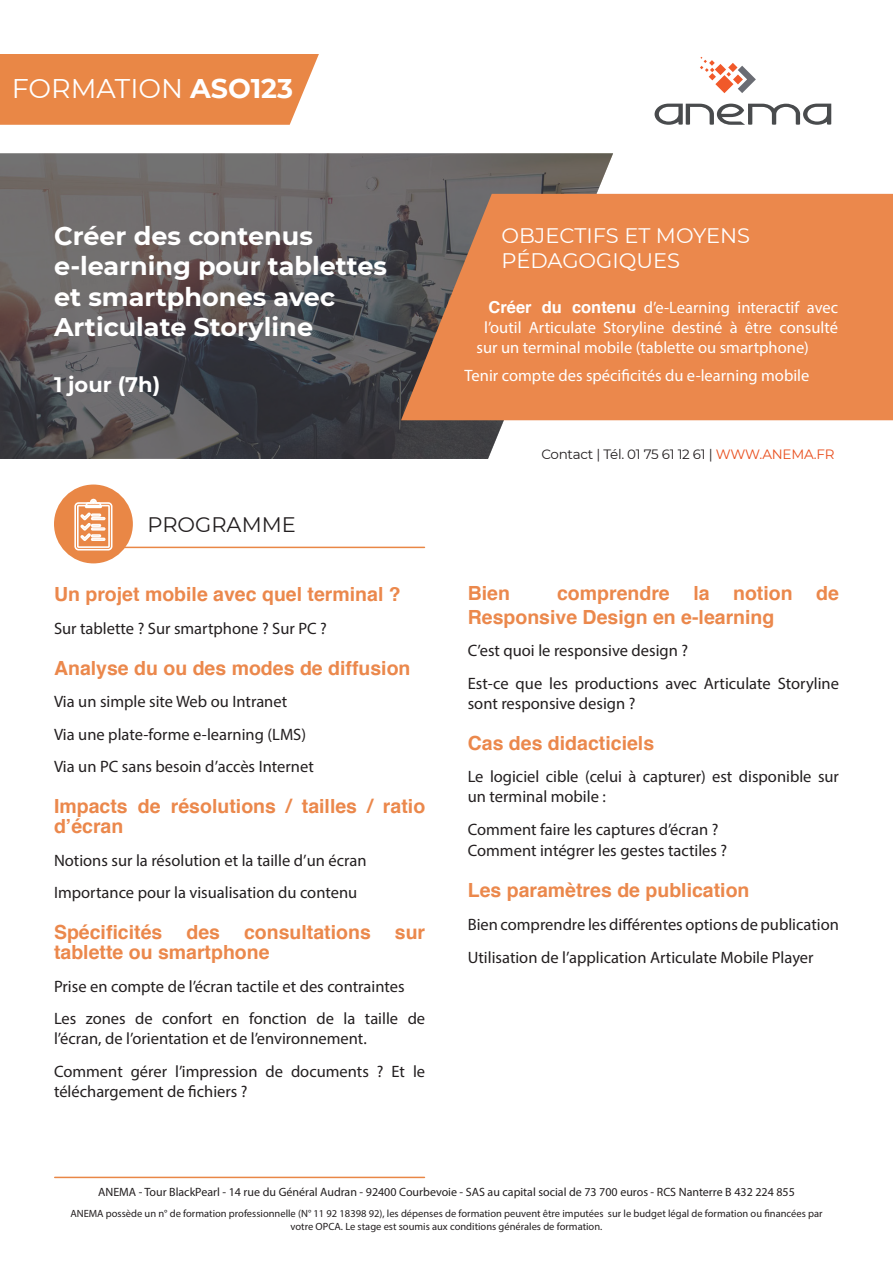
<style>
.page{position:relative;width:893px;height:1263px;background:#fff}
.page>*{position:absolute;margin:0;border:0;box-sizing:border-box;transform-origin:0 0}
.t1{font:27px "Montserrat";color:#fff}
.t2{font:700 25.5px/30.6px "Montserrat";color:#fff}
.t3{font:21px/25.2px "Montserrat";color:#fff}
.t4{font:700 21px "Montserrat";color:#fff}
.t5{font:21px "Montserrat";color:#231f20}
.Style_de_paragraphe{font:700 19.5px/19.8px "Helvetica";color:#eb884c}
.t6{font:16.5px/19.8px "Myriad Pro";color:#231f20}
.t7{font:16.5px "Myriad Pro";color:#fff}
.t8{font:13.5px "Montserrat";letter-spacing:-.02em;color:#231f20}
.t9{font:12px "Myriad Pro";color:#231f20}
.t10{font:10.5px/12.6px "Myriad Pro";color:#231f20;text-align:center}
.s1{font-weight:700}
.s2{font-family:"Helvetica";font-weight:700}
.s3{color:#e94e1d}
</style>
<div class="page">
<svg style="left:0;top:153px;width:613px;height:306px;background:#605d5f"></svg>
<svg style="left:401px;top:194px;width:492px;height:226px;background:#dc834d"></svg>
<div style="left:0;top:54px;width:319px;height:71px;background:#e98746"></div>
<svg style="left:655px;top:104px;width:176px;height:21px"></svg>
<svg style="left:700px;top:57px;width:56px;height:36px"></svg>
<hr style="left:74px;top:547px;width:350px;height:1px;background:#e98746">
<hr style="left:55px;top:1177px;width:369px;height:1px;background:#e98746">
<div style="left:54px;top:484px;width:79px;height:79px;background:#e98746;border-radius:50%"></div>
<div style="left:74px;top:502px;width:38px;height:48px;border:2px solid #fff;border-radius:3px"></div>
<div style="left:77px;top:505px;width:33px;height:43px;border:2px solid #fff"></div>
<div style="left:91px;top:517px;width:15px;height:3px;border:2px solid #fff"></div>
<div style="left:91px;top:538px;width:15px;height:3px;border:2px solid #fff"></div>
<svg style="left:79px;top:498px;width:23px;height:44px"></svg>
<div style="left:91px;top:527px;width:15px;height:4px;border:2px solid #fff"></div>
<p class="t1" style="left:12px;top:70px;width:283px">FORMATION <span class="s1">ASO123</span></p>
<p class="t2" style="left:54px;top:219px;width:334px">Créer des contenus e-learning pour tablettes et smartphones avec<br>Articulate Storyline</p>
<p class="t4" style="left:54px;top:370px;width:108px">1 jour (7h)</p>
<p class="t5" style="left:148px;top:510px;width:150px">PROGRAMME</p>
<p class="Style_de_paragraphe" style="left:54px;top:584px;width:348px">Un projet mobile avec quel terminal ?</p>
<p class="t6" style="left:54px;top:618px;width:274px">Sur tablette ? Sur smartphone ? Sur PC ?</p>
<p class="Style_de_paragraphe" style="left:54px;top:658px;width:358px">Analyse du ou des modes de diffusion</p>
<p class="t6" style="left:54px;top:691px;width:235px">Via un simple site Web ou Intranet</p>
<p class="t6" style="left:54px;top:724px;width:254px">Via une plate-forme e-learning (LMS)</p>
<p class="t6" style="left:54px;top:757px;width:261px">Via un PC sans besoin d’accès Internet</p>
<p class="Style_de_paragraphe" style="left:54px;top:797px;width:373px">Impacts de résolutions / tailles / ratio d’écran</p>
<p class="t6" style="left:54px;top:850px;width:314px">Notions sur la résolution et la taille d’un écran</p>
<p class="t6" style="left:54px;top:883px;width:305px">Importance pour la visualisation du contenu</p>
<p class="Style_de_paragraphe" style="left:54px;top:923px;width:373px">Spécificités des consultations sur tablette ou smartphone</p>
<p class="t6" style="left:54px;top:976px;width:352px">Prise en compte de l’écran tactile et des contraintes</p>
<p class="t6" style="left:54px;top:1009px;width:373px">Les zones de confort en fonction de la taille de l’écran, de l’orientation et de l’environnement.</p>
<p class="t6" style="left:54px;top:1061px;width:373px">Comment gérer l’impression de documents ? Et le téléchargement de fichiers ?</p>
<p class="t3" style="left:501px;top:222px;width:250px">OBJECTIFS ET MOYENS<br>PÉDAGOGIQUES</p>
<p class="t7" style="left:489px;top:297px;width:351px"><span class="s2">Créer du contenu</span> d’e-Learning interactif avec</p>
<p class="t7" style="left:484px;top:317px;width:355px">l’outil Articulate Storyline destiné à être consulté</p>
<p class="t7" style="left:477px;top:337px;width:334px">sur un terminal mobile (tablette ou smartphone)</p>
<p class="t7" style="left:465px;top:365px;width:346px">Tenir compte des spécificités du e-learning mobile</p>
<p class="t8" style="left:541px;top:445px;width:295px">Contact | Tél. 01 75 61 12 61 | <span class="s3">WWW.ANEMA.FR</span></p>
<p class="Style_de_paragraphe" style="left:468px;top:582px;width:373px;line-height:23.4px;text-indent:89px">comprendre la notion de<br>Responsive Design en e-learning</p>
<p class="t6" style="left:468px;top:640px;width:222px">C’est quoi le responsive design ?</p>
<p class="t6" style="left:468px;top:673px;width:373px">Est-ce que les productions avec Articulate Storyline sont responsive design ?</p>
<p class="Style_de_paragraphe" style="left:468px;top:733px;width:188px">Cas des didacticiels</p>
<p class="t6" style="left:468px;top:766px;width:373px">Le logiciel cible (celui à capturer) est disponible sur un terminal mobile :</p>
<p class="t6" style="left:468px;top:819px;width:252px">Comment faire les captures d’écran ?</p>
<p class="t6" style="left:468px;top:841px;width:261px">Comment intégrer les gestes tactiles ?</p>
<p class="Style_de_paragraphe" style="left:468px;top:881px;width:283px">Les paramètres de publication</p>
<p class="t6" style="left:468px;top:914px;width:373px">Bien comprendre les différentes options de publication</p>
<p class="t6" style="left:468px;top:947px;width:347px">Utilisation de l’application Articulate Mobile Player</p>
<p class="Style_de_paragraphe" style="left:468px;top:584px;width:44px">Bien</p>
<p class="t9" style="left:98px;top:1184px;width:698px">ANEMA - Tour BlackPearl - 14 rue du Général Audran - 92400 Courbevoie - SAS au capital social de 73 700 euros - RCS Nanterre B 432 224 855</p>
<p class="t10" style="left:70px;top:1207px;width:754px">ANEMA possède un n° de formation professionnelle (N° 11 92 18398 92), les dépenses de formation peuvent être imputées sur le budget légal de formation ou financées par votre OPCA. Le stage est soumis aux conditions générales de formation.</p>
</div>
